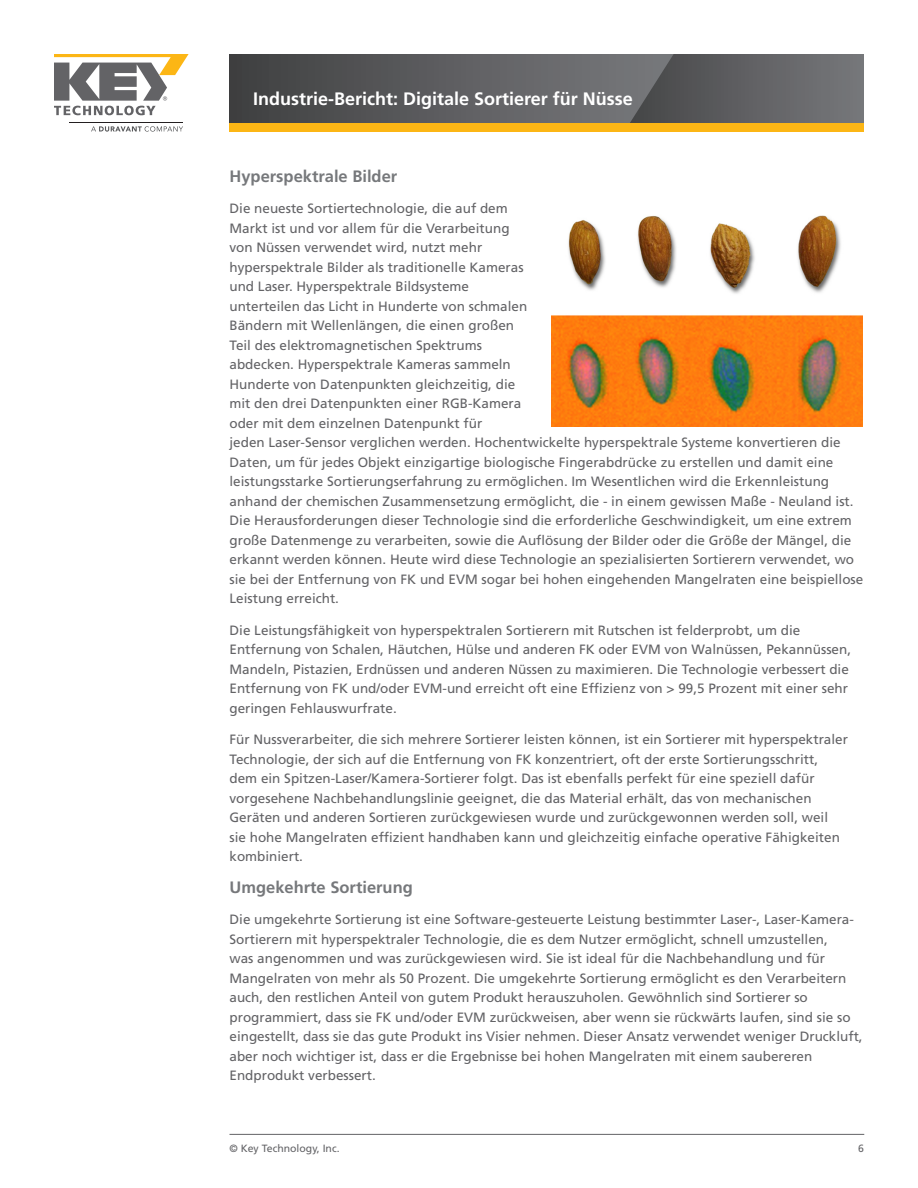
<style>
.page{position:relative;width:918px;height:1188px;background:#fff}
.page>*{position:absolute;margin:0;border:0;box-sizing:border-box;transform-origin:0 0}
.Document_Title__Head{font:700 18px "Frutiger LT Std";color:#fff}
.Main_Body_Text{font:700 16.5px "Frutiger LT Std";color:#76787b}
.Main_Body_Text-2{font:13.5px/19.5px "Frutiger LT Std";color:#636366}
.t1{font:10.5px "Frutiger LT Std";color:#636366}
</style>
<div class="page">
<hr style="left:230px;top:1134px;width:634px;height:1px;background:#636366">
<svg style="left:230px;top:54px;width:400px;height:69px;background:#5a5a5c"></svg>
<svg style="left:630px;top:54px;width:234px;height:69px;background:#626366"></svg>
<div style="left:230px;top:123px;width:634px;height:9px;background:#fcb615"></div>
<svg style="left:54px;top:54px;width:135px;height:61px"></svg>
<svg style="left:91px;top:126px;width:92px;height:6px"></svg>
<hr style="left:69px;top:122px;width:114px;height:1px;background:#231f20">
<img style="left:551px;top:215px;width:312px;height:212px">
<p class="Document_Title__Head" style="left:253px;top:88px;width:381px">Industrie-Bericht: Digitale Sortierer für Nüsse</p>
<p class="Main_Body_Text" style="left:230px;top:166px;width:169px">Hyperspektrale Bilder</p>
<p class="Main_Body_Text-2" style="left:230px;top:199px;width:635px">Die neueste Sortiertechnologie, die auf dem<br>Markt ist und vor allem für die Verarbeitung<br>von Nüssen verwendet wird, nutzt mehr<br>hyperspektrale Bilder als traditionelle Kameras<br>und Laser. Hyperspektrale Bildsysteme<br>unterteilen das Licht in Hunderte von schmalen<br>Bändern mit Wellenlängen, die einen großen<br>Teil des elektromagnetischen Spektrums<br>abdecken. Hyperspektrale Kameras sammeln<br>Hunderte von Datenpunkten gleichzeitig, die<br>mit den drei Datenpunkten einer RGB-Kamera<br>oder mit dem einzelnen Datenpunkt für<br>jeden Laser-Sensor verglichen werden. Hochentwickelte hyperspektrale Systeme konvertieren die Daten, um für jedes Objekt einzigartige biologische Fingerabdrücke zu erstellen und damit eine leistungsstarke Sortierungserfahrung zu ermöglichen. Im Wesentlichen wird die Erkennleistung anhand der chemischen Zusammensetzung ermöglicht, die - in einem gewissen Maße - Neuland ist.<br>Die Herausforderungen dieser Technologie sind die erforderliche Geschwindigkeit, um eine extrem große Datenmenge zu verarbeiten, sowie die Auflösung der Bilder oder die Größe der Mängel, die erkannt werden können. Heute wird diese Technologie an spezialisierten Sortierern verwendet, wo sie bei der Entfernung von FK und EVM sogar bei hohen eingehenden Mangelraten eine beispiellose Leistung erreicht.</p>
<p class="Main_Body_Text-2" style="left:230px;top:620px;width:623px">Die Leistungsfähigkeit von hyperspektralen Sortierern mit Rutschen ist felderprobt, um die Entfernung von Schalen, Häutchen, Hülse und anderen FK oder EVM von Walnüssen, Pekannüssen, Mandeln, Pistazien, Erdnüssen und anderen Nüssen zu maximieren. Die Technologie verbessert die Entfernung von FK und/oder EVM-und erreicht oft eine Effizienz von &gt; 99,5 Prozent mit einer sehr geringen Fehlauswurfrate.</p>
<p class="Main_Body_Text-2" style="left:230px;top:730px;width:620px">Für Nussverarbeiter, die sich mehrere Sortierer leisten können, ist ein Sortierer mit hyperspektraler Technologie, der sich auf die Entfernung von FK konzentriert, oft der erste Sortierungsschritt, dem ein Spitzen-Laser/Kamera-Sortierer folgt. Das ist ebenfalls perfekt für eine speziell dafür vorgesehene Nachbehandlungslinie geeignet, die das Material erhält, das von mechanischen Geräten und anderen Sortieren zurückgewiesen wurde und zurückgewonnen werden soll, weil sie hohe Mangelraten effizient handhaben kann und gleichzeitig einfache operative Fähigkeiten kombiniert.</p>
<p class="Main_Body_Text" style="left:230px;top:877px;width:185px">Umgekehrte Sortierung</p>
<p class="Main_Body_Text-2" style="left:230px;top:910px;width:635px">Die umgekehrte Sortierung ist eine Software-gesteuerte Leistung bestimmter Laser-, Laser-Kamera-Sortierern mit hyperspektraler Technologie, die es dem Nutzer ermöglicht, schnell umzustellen,<br>was angenommen und was zurückgewiesen wird. Sie ist ideal für die Nachbehandlung und für Mangelraten von mehr als 50 Prozent. Die umgekehrte Sortierung ermöglicht es den Verarbeitern auch, den restlichen Anteil von gutem Produkt herauszuholen. Gewöhnlich sind Sortierer so programmiert, dass sie FK und/oder EVM zurückweisen, aber wenn sie rückwärts laufen, sind sie so eingestellt, dass sie das gute Produkt ins Visier nehmen. Dieser Ansatz verwendet weniger Druckluft, aber noch wichtiger ist, dass er die Ergebnisse bei hohen Mangelraten mit einem saubereren Endprodukt verbessert.</p>
<p class="t1" style="left:230px;top:1142px;width:112px">© Key Technology, Inc.</p>
<p class="t1" style="left:858px;top:1142px;width:7px">6</p>
</div>
